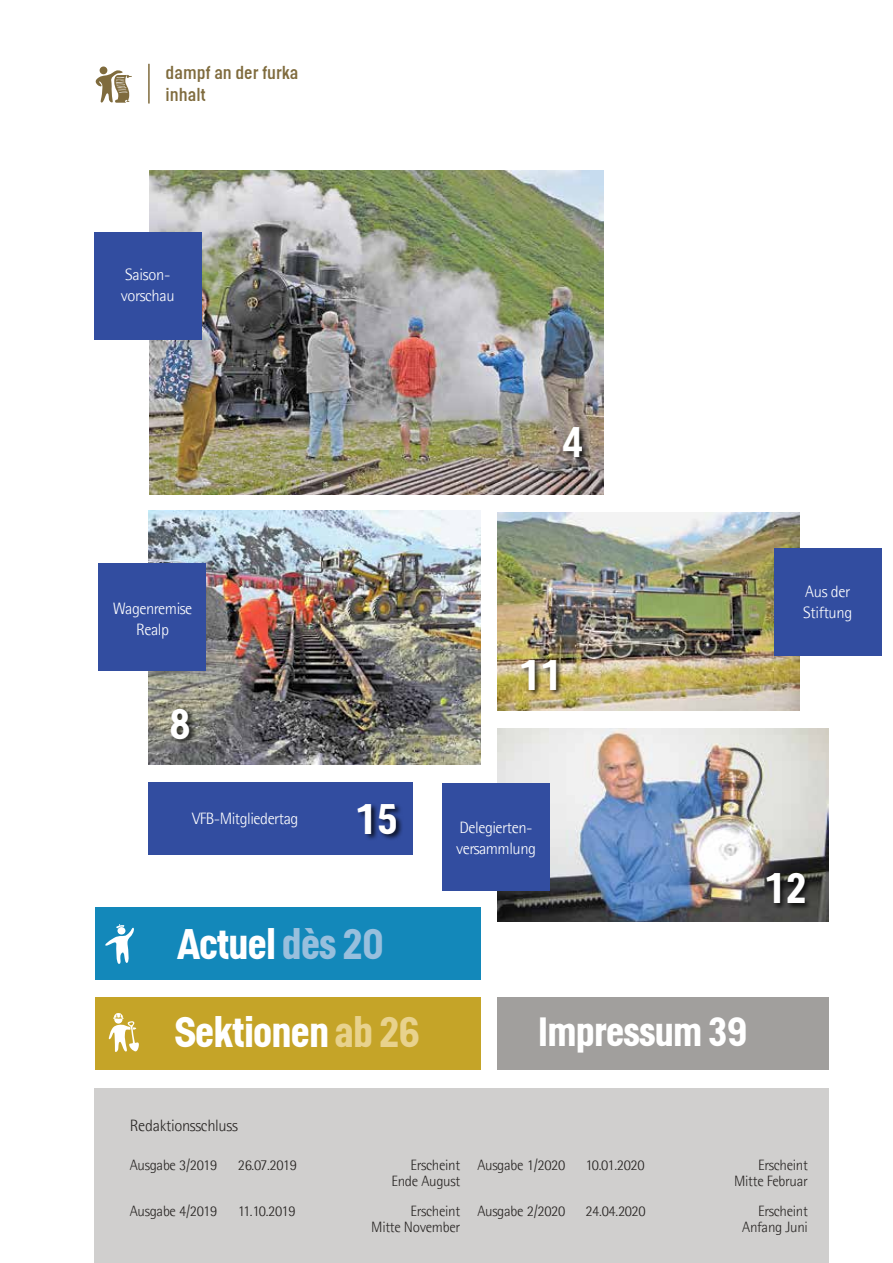
<style>
.page{position:relative;width:893px;height:1263px;background:#fff}
.page>*{position:absolute;margin:0;border:0;box-sizing:border-box;transform-origin:0 0}
.t1{font:700 42.45px "Helsinki";letter-spacing:-.02em;color:#fff}
.t2{font:700 40.5px "Helsinki";letter-spacing:-.02em;color:#fff}
.t3{font:18px/21.6px "Helsinki";color:#7f6b3d}
.t4{font:300 16.5px/21px "Agfa Rotis Semisans";letter-spacing:-.03em;color:#fff}
.t5{font:300 16.5px "Agfa Rotis Semisans";letter-spacing:-.02em;color:#292624}
.t6{font:300 15px/15.3px "Agfa Rotis Semisans";letter-spacing:-.02em;color:#292624;text-align:right}
.s1{color:#98bfdd}
.s2{color:#e8d28d}
</style>
<div class="page">
<hr style="left:148px;top:64px;width:2px;height:40px;background:#7f6b3d">
<div style="left:100px;top:66px;width:7px;height:8px;background:#7f6b3d;border-radius:50%"></div>
<svg style="left:95px;top:70px;width:37px;height:33px"></svg>
<div style="left:95px;top:1088px;width:734px;height:175px;background:#d0cfce"></div>
<div style="left:95px;top:997px;width:386px;height:73px;background:#c5a428"></div>
<svg style="left:108px;top:1013px;width:31px;height:39px"></svg>
<div style="left:497px;top:998px;width:332px;height:72px;background:#a19f9d"></div>
<img style="left:149px;top:511px;width:331px;height:253px">
<img style="left:150px;top:171px;width:454px;height:323px">
<div style="left:94px;top:232px;width:108px;height:108px;background:#324da0"></div>
<img style="left:497px;top:728px;width:331px;height:193px">
<div style="left:442px;top:784px;width:108px;height:107px;background:#324da0"></div>
<div style="left:765px;top:872px;width:47px;height:39px;background:#000;opacity:.75"></div>
<div style="left:99px;top:563px;width:107px;height:108px;background:#324da0"></div>
<div style="left:148px;top:782px;width:264px;height:72px;background:#324da0"></div>
<div style="left:170px;top:707px;width:27px;height:39px;background:#000;opacity:.75"></div>
<div style="left:357px;top:802px;width:47px;height:39px;background:#000;opacity:.75"></div>
<div style="left:95px;top:907px;width:386px;height:72px;background:#1388ba"></div>
<svg style="left:105px;top:924px;width:29px;height:40px"></svg>
<div style="left:562px;top:426px;width:28px;height:38px;background:#000;opacity:.75"></div>
<img style="left:497px;top:512px;width:303px;height:198px">
<div style="left:774px;top:549px;width:107px;height:107px;background:#324da0"></div>
<div style="left:520px;top:659px;width:43px;height:38px;background:#000;opacity:.75"></div>
<p class="t3" style="left:166px;top:61px;width:134px">dampf an der furka inhalt</p>
<p class="t4" style="left:121px;top:264px;width:55px">Saison&shy;vorschau</p>
<h1 class="t1" style="left:562px;top:416px;width:23px">4</h1>
<p class="t4" style="left:113px;top:598px;width:81px;text-align:center">Wagenremise<br>Realp</p>
<h1 class="t1" style="left:170px;top:698px;width:23px">8</h1>
<h1 class="t1" style="left:519px;top:649px;width:44px">11</h1>
<p class="t4" style="left:803px;top:581px;width:51px">Aus der<br>Stiftung</p>
<p class="t4" style="left:192px;top:808px;width:108px">VFB-Mitgliedertag</p>
<h1 class="t1" style="left:356px;top:793px;width:44px">15</h1>
<h1 class="t1" style="left:177px;top:918px;width:208px">Actuel <span class="s1">dès 20</span></h1>
<p class="t4" style="left:456px;top:816px;width:81px">Delegierten&shy;versammlung</p>
<h1 class="t1" style="left:764px;top:862px;width:44px">12</h1>
<h1 class="t1" style="left:175px;top:1006px;width:247px">Sektionen <span class="s2">ab 26</span></h1>
<h2 class="t2" style="left:538px;top:1007px;width:211px">Impressum 39</h2>
<p class="t5" style="left:130px;top:1116px;width:110px">Redaktionsschluss</p>
<p class="t6" style="left:130px;top:1157px;width:89px">Ausgabe 3/2019</p>
<p class="t6" style="left:238px;top:1157px;width:61px">26.07.2019</p>
<p class="t6" style="left:391px;top:1157px;width:70px">Erscheint<br>Ende August</p>
<p class="t6" style="left:130px;top:1203px;width:89px">Ausgabe 4/2019</p>
<p class="t6" style="left:238px;top:1203px;width:59px">11.10.2019</p>
<p class="t6" style="left:371px;top:1203px;width:91px">Erscheint<br>Mitte November</p>
<p class="t6" style="left:477px;top:1157px;width:89px">Ausgabe 1/2020</p>
<p class="t6" style="left:585px;top:1157px;width:61px">10.01.2020</p>
<p class="t6" style="left:734px;top:1157px;width:75px">Erscheint<br>Mitte Februar</p>
<p class="t6" style="left:477px;top:1203px;width:89px">Ausgabe 2/2020</p>
<p class="t6" style="left:585px;top:1203px;width:62px">24.04.2020</p>
<p class="t6" style="left:742px;top:1203px;width:67px">Erscheint<br>Anfang Juni</p>
</div>
